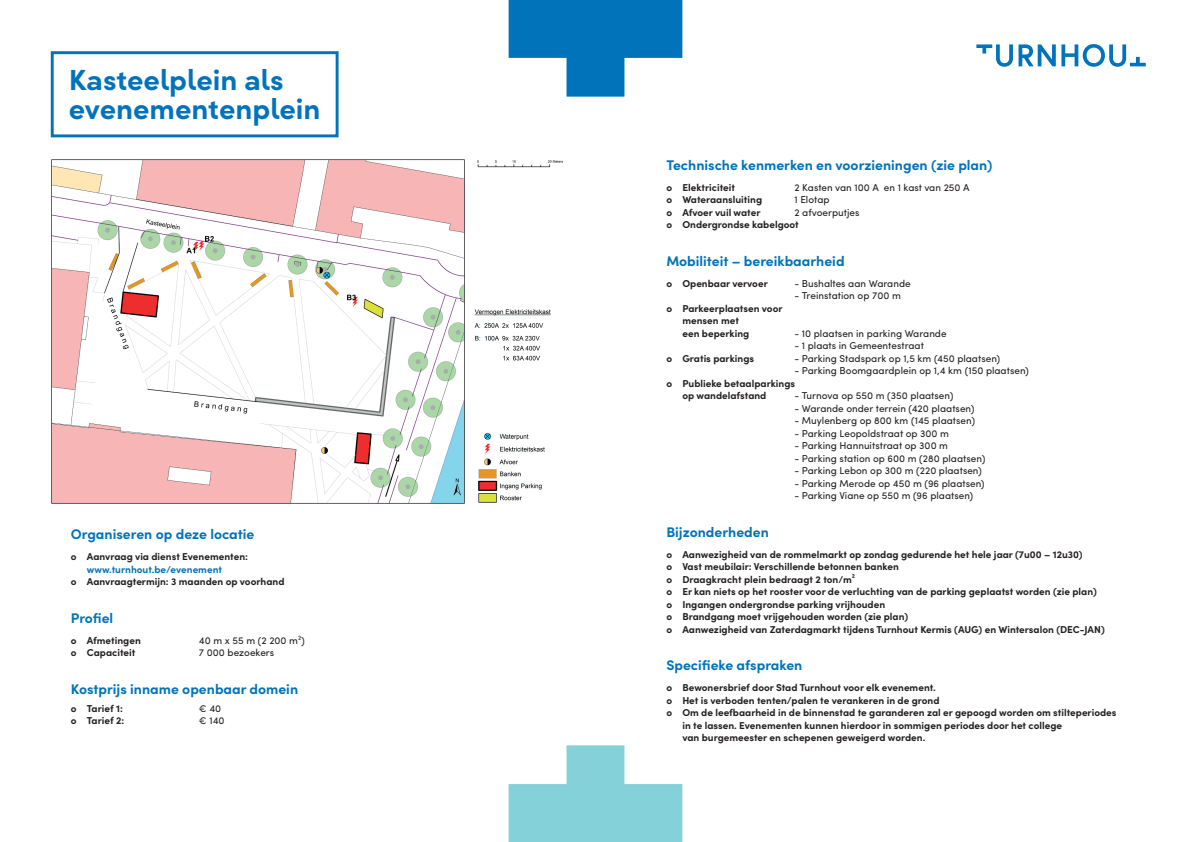
<style>
.page{position:relative;width:1191px;height:842px;background:#fff}
.page>*{position:absolute;margin:0;border:0;box-sizing:border-box;transform-origin:0 0}
.t1{font:700 29.1px/29.1px "Sofia Pro";color:#0173bb}
.t2{font:700 14px "Sofia Pro";color:#0173bb}
.t3{font:700 10px/12.5px "Sofia Pro";color:#231f20}
.t4{font:10px "Sofia Pro";color:#231f20}
.t5{font:700 10px "Sofia Pro";color:#0173bb}
</style>
<div class="page">
<svg style="left:976px;top:44px;width:169px;height:23px"></svg>
<svg style="left:508px;top:745px;width:174px;height:97px"></svg>
<svg style="left:508px;top:0;width:174px;height:97px"></svg>
<div style="left:51px;top:51px;width:287px;height:86px;border:3px solid #0173bb"></div>
<img style="left:51px;top:159px;width:512px;height:345px">
<h1 class="t1" style="left:69px;top:63px;width:253px">Kasteelplein als evenementenplein</h1>
<h2 class="t2" style="left:71px;top:524px;width:185px">Organiseren op deze locatie</h2>
<p class="t3" style="left:71px;top:550px;width:179px">o Aanvraag via dienst Evenementen:</p>
<p class="t5" style="left:87px;top:562px;width:137px">www.turnhout.be/evenement</p>
<p class="t3" style="left:71px;top:575px;width:215px">o Aanvraagtermijn: 3 maanden op voorhand</p>
<h2 class="t2" style="left:71px;top:607px;width:44px">Profiel</h2>
<p class="t3" style="left:71px;top:633px;width:71px">o Afmetingen</p>
<p class="t4" style="left:199px;top:633px;width:107px">40 m x 55 m (2 200 m²)</p>
<p class="t3" style="left:71px;top:646px;width:66px">o Capaciteit</p>
<p class="t4" style="left:199px;top:645px;width:77px">7 000 bezoekers</p>
<h2 class="t2" style="left:71px;top:678px;width:229px">Kostprijs inname openbaar domein</h2>
<p class="t3" style="left:71px;top:701px;width:53px">o Tarief 1:</p>
<p class="t4" style="left:199px;top:701px;width:24px">€ 40</p>
<p class="t3" style="left:71px;top:714px;width:55px">o Tarief 2:</p>
<p class="t4" style="left:199px;top:713px;width:27px">€ 140</p>
<h2 class="t2" style="left:666px;top:154px;width:327px">Technische kenmerken en voorzieningen (zie plan)</h2>
<p class="t3" style="left:666px;top:180px;width:70px">o Elektriciteit</p>
<p class="t4" style="left:794px;top:180px;width:177px">2 Kasten van 100 A en 1 kast van 250 A</p>
<p class="t3" style="left:666px;top:192px;width:97px">o Wateraansluiting</p>
<p class="t4" style="left:794px;top:192px;width:37px">1 Elotap</p>
<p class="t3" style="left:666px;top:205px;width:96px">o Afvoer vuil water</p>
<p class="t4" style="left:794px;top:205px;width:67px">2 afvoerputjes</p>
<p class="t3" style="left:666px;top:217px;width:134px">o Ondergrondse kabelgoot</p>
<h2 class="t2" style="left:666px;top:250px;width:180px">Mobiliteit – bereikbaarheid</h2>
<p class="t3" style="left:666px;top:276px;width:103px">o Openbaar vervoer</p>
<p class="t4" style="left:794px;top:276px;width:118px">- Bushaltes aan Warande</p>
<p class="t4" style="left:794px;top:288px;width:108px">- Treinstation op 700 m</p>
<p class="t3" style="left:682px;top:301px;width:102px;text-indent:-16px">o Parkeerplaatsen voor mensen met<br>een beperking</p>
<p class="t4" style="left:794px;top:326px;width:154px">- 10 plaatsen in parking Warande</p>
<p class="t4" style="left:794px;top:338px;width:131px">- 1 plaats in Gemeentestraat</p>
<p class="t3" style="left:666px;top:351px;width:89px">o Gratis parkings</p>
<p class="t4" style="left:794px;top:351px;width:207px">- Parking Stadspark op 1,5 km (450 plaatsen)</p>
<p class="t4" style="left:794px;top:363px;width:236px">- Parking Boomgaardplein op 1,4 km (150 plaatsen)</p>
<p class="t3" style="left:682px;top:376px;width:114px;text-indent:-16px">o Publieke betaalparkings op wandelafstand</p>
<p class="t4" style="left:794px;top:388px;width:160px">- Turnova op 550 m (350 plaatsen)</p>
<p class="t4" style="left:794px;top:401px;width:181px">- Warande onder terrein (420 plaatsen)</p>
<p class="t4" style="left:794px;top:413px;width:182px">- Muylenberg op 800 km (145 plaatsen)</p>
<p class="t4" style="left:794px;top:426px;width:156px">- Parking Leopoldstraat op 300 m</p>
<p class="t4" style="left:794px;top:438px;width:155px">- Parking Hannuitstraat op 300 m</p>
<p class="t4" style="left:794px;top:451px;width:192px">- Parking station op 600 m (280 plaatsen)</p>
<p class="t4" style="left:794px;top:463px;width:189px">- Parking Lebon op 300 m (220 plaatsen)</p>
<p class="t4" style="left:794px;top:476px;width:192px">- Parking Merode op 450 m (96 plaatsen)</p>
<p class="t4" style="left:794px;top:488px;width:180px">- Parking Viane op 550 m (96 plaatsen)</p>
<h2 class="t2" style="left:666px;top:521px;width:104px">Bijzonderheden</h2>
<p class="t3" style="left:666px;top:547px;width:440px">o Aanwezigheid van de rommelmarkt op zondag gedurende het hele jaar (7u00 – 12u30)<br>o Vast meubilair: Verschillende betonnen banken<br>o Draagkracht plein bedraagt 2 ton/m²<br>o Er kan niets op het rooster voor de verluchting van de parking geplaatst worden (zie plan) o Ingangen ondergrondse parking vrijhouden<br>o Brandgang moet vrijgehouden worden (zie plan)<br>o Aanwezigheid van Zaterdagmarkt tijdens Turnhout Kermis (AUG) en Wintersalon (DEC-JAN)</p>
<h2 class="t2" style="left:666px;top:654px;width:137px">Specifieke afspraken</h2>
<p class="t3" style="left:666px;top:681px;width:271px">o Bewonersbrief door Stad Turnhout voor elk evenement.</p>
<p class="t3" style="left:666px;top:693px;width:275px">o Het is verboden tenten/palen te verankeren in de grond</p>
<p class="t3" style="left:666px;top:706px;width:452px">o Om de leefbaarheid in de binnenstad te garanderen zal er gepoogd worden om stilteperiodes</p>
<p class="t3" style="left:682px;top:718px;width:381px">in te lassen. Evenementen kunnen hierdoor in sommigen periodes door het college</p>
<p class="t3" style="left:682px;top:731px;width:244px">van burgemeester en schepenen geweigerd worden.</p>
</div>
